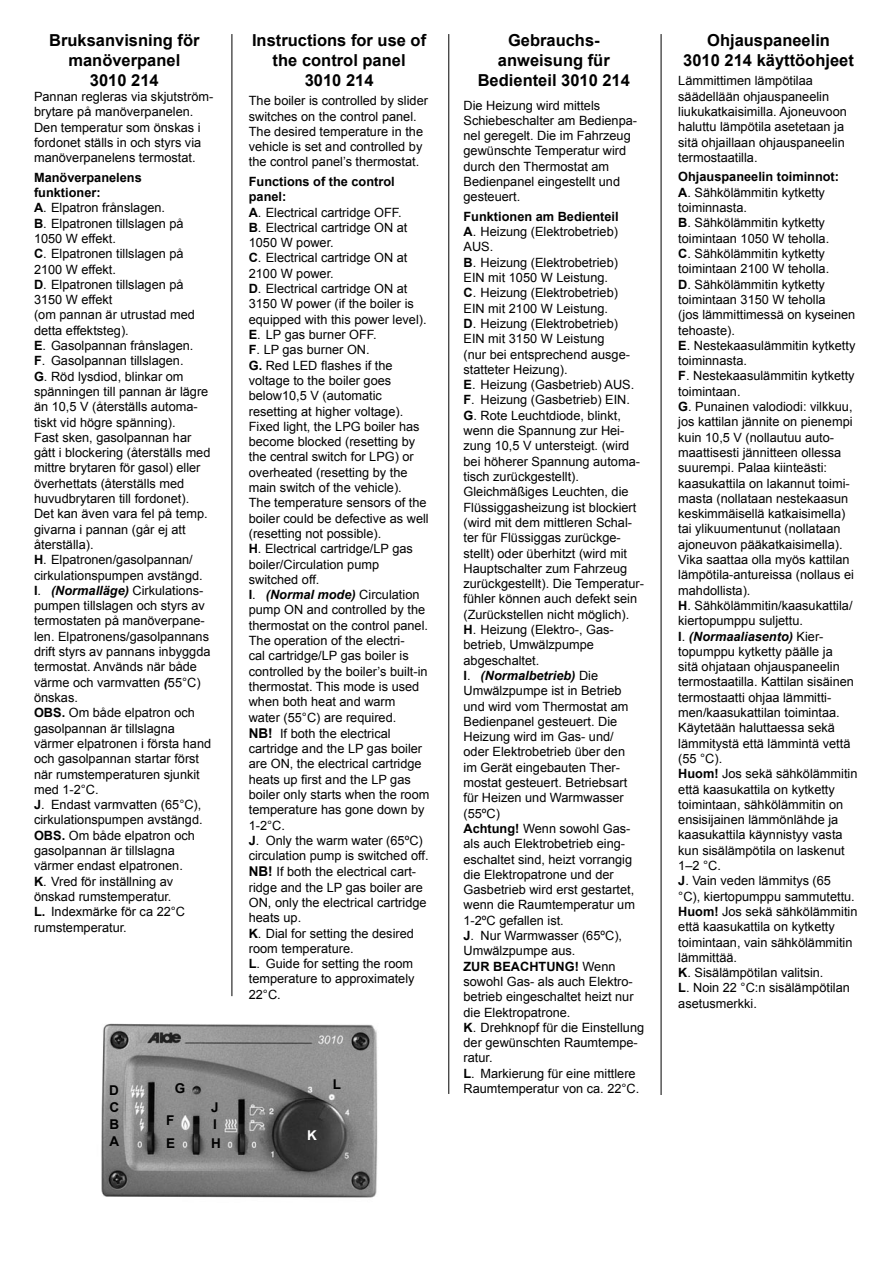
<style>
.page{position:relative;width:893px;height:1263px;background:#fff}
.page>*{position:absolute;margin:0;border:0;box-sizing:border-box;transform-origin:0 0}
.t1{font:700 16.5px/19.8px "Arial";color:#000;text-align:center}
.t2{font:700 13.5px/16.8px "Arial";color:#000}
.t3{font:700 13.5px "Arial";color:#fff}
.t4{font:12.75px/15.3px "Arial";color:#000}
.s1{font-weight:700}
.s2{font-weight:700;font-style:italic}
.s3{font-weight:700;font-size:13.5px}
</style>
<div class="page">
<hr style="left:232px;top:34px;width:1px;height:962px;background:#000">
<hr style="left:449px;top:34px;width:1px;height:1060px;background:#000">
<hr style="left:661px;top:34px;width:1px;height:1061px;background:#000">
<img style="left:101px;top:1023px;width:277px;height:175px">
<p class="t1" style="left:49px;top:31px;width:152px">Bruksanvisning för manöver-panel<br>3010 214</p>
<p class="t4" style="left:34px;top:89px;width:181px">Pannan regleras via skjutström&shy;brytare på manöverpanelen.<br>Den temperatur som önskas i fordonet ställs in och styrs via manöver-panelens termostat.</p>
<p class="t4" style="left:34px;top:170px;width:179px"><span class="s1">Manöverpanelens funktioner:<br>A</span>. Elpatron frånslagen.<br><span class="s1">B</span>. Elpatronen tillslagen på<br>1050 W effekt.<br><span class="s1">C</span>. Elpatronen tillslagen på<br>2100 W effekt.<br><span class="s1">D</span>. Elpatronen tillslagen på<br>3150 W effekt<br>(om pannan är utrustad med detta effektsteg).<br><span class="s1">E</span>. Gasolpannan frånslagen.<br><span class="s1">F</span>. Gasolpannan tillslagen.<br><span class="s1">G</span>. Röd lysdiod, blinkar om spänningen till pannan är lägre än 10,5 V (återställs automa&shy;tiskt vid högre spänning).<br>Fast sken, gasolpannan har gått i blockering (återställs med mittre brytaren för gasol) eller överhettats (återställs med huvudbrytaren till fordonet).<br>Det kan även vara fel på temp. givarna i pannan (går ej att återställa).<br><span class="s1">H</span>. Elpatronen/gasolpannan/ cirkulationspumpen avstängd.<br><span class="s1">I</span>. <span class="s2">(Normalläge)</span> Cirkulations&shy;pumpen tillslagen och styrs av termostaten på manöverpane&shy;len. Elpatronens/gasolpannans drift styrs av pannans inbyggda termostat. Används när både värme och varmvatten <span class="s2">(</span>55°C) önskas.<br><span class="s1">OBS.</span> Om både elpatron och gasolpannan är tillslagna värmer elpatronen i första hand och gasolpannan startar först när rumstemperaturen sjunkit med 1-2°C.<br><span class="s1">J</span>. Endast varmvatten (65°C), cirkulationspumpen avstängd.<br><span class="s1">OBS.</span> Om både elpatron och gasolpannan är tillslagna värmer endast elpatronen.<br><span class="s1">K</span>. Vred för inställning av önskad rumstemperatur.<br><span class="s1">L.</span> Indexmärke för ca 22°C rumstemperatur.</p>
<p class="t1" style="left:252px;top:31px;width:176px">Instructions for use of the control panel<br>3010 214</p>
<p class="t4" style="left:249px;top:93px;width:181px">The boiler is controlled by slider switches on the control panel.<br>The desired temperature in the vehicle is set and controlled by the control panel’s thermostat.</p>
<p class="t4" style="left:249px;top:174px;width:182px"><span class="s1">Functions of the control panel:<br>A</span>. Electrical cartridge OFF.<br><span class="s1">B</span>. Electrical cartridge ON at<br>1050 W power.<br><span class="s1">C</span>. Electrical cartridge ON at<br>2100 W power.<br><span class="s1">D</span>. Electrical cartridge ON at<br>3150 W power (if the boiler is equipped with this power level).<br><span class="s1">E</span>. LP gas burner OFF.<br><span class="s1">F</span>. LP gas burner ON.<br><span class="s1">G.</span> Red LED flashes if the voltage to the boiler goes below10,5 V (automatic resetting at higher voltage).<br>Fixed light, the LPG boiler has become blocked (resetting by the central switch for LPG) or overheated (resetting by the main switch of the vehicle).<br>The temperature sensors of the boiler could be defective as well (resetting not possible).<br><span class="s1">H</span>. Electrical cartridge/LP gas boiler/Circulation pump switched off.<br><span class="s1">I</span>. <span class="s2">(Normal mode)</span> Circulation pump ON and controlled by the thermostat on the control panel.<br>The operation of the electri-<br>cal cartridge/LP gas boiler is controlled by the boiler’s built-in thermostat. This mode is used when both heat and warm water (55°C) are required.<br><span class="s3">NB!</span> If both the electrical cartridge and the LP gas boiler are ON, the electrical cartridge heats up first and the LP gas boiler only starts when the room temperature has gone down by<br>1-2°C.<br><span class="s1">J</span>. Only the warm water (65ºC) circulation pump is switched off.<br><span class="s3">NB!</span> If both the electrical cart&shy;ridge and the LP gas boiler are<br>ON, only the electrical cartridge heats up.<br><span class="s1">K</span>. Dial for setting the desired room temperature.<br><span class="s1">L</span>. Guide for setting the room temperature to approximately<br>22°C.</p>
<p class="t2" style="left:109px;top:1082px;width:11px">D</p>
<p class="t2" style="left:175px;top:1080px;width:12px">G</p>
<p class="t2" style="left:333px;top:1076px;width:10px">L</p>
<p class="t2" style="left:109px;top:1099px;width:11px">C<br>B</p>
<p class="t2" style="left:109px;top:1133px;width:11px">A</p>
<p class="t2" style="left:166px;top:1112px;width:10px">F</p>
<p class="t2" style="left:166px;top:1135px;width:11px">E</p>
<p class="t2" style="left:211px;top:1099px;width:9px">J</p>
<p class="t2" style="left:211px;top:1136px;width:11px">H</p>
<p class="t2" style="left:213px;top:1116px;width:5px">I</p>
<p class="t3" style="left:307px;top:1126px;width:11px">K</p>
<p class="t1" style="left:478px;top:31px;width:154px">Gebrauchs&shy;anweisung für<br>Bedienteil 3010 214</p>
<p class="t4" style="left:464px;top:97px;width:175px">Die Heizung wird mittels<br>Schiebeschalter am Bedienpa&shy;nel geregelt. Die im Fahrzeug gewünschte Temperatur wird durch den Thermostat am<br>Bedienpanel eingestellt und gesteuert.</p>
<p class="t4" style="left:464px;top:209px;width:182px"><span class="s1">Funktionen am Bedienteil<br>A</span>. Heizung (Elektrobetrieb)<br>AUS.<br><span class="s1">B</span>. Heizung (Elektrobetrieb)<br>EIN mit 1050 W Leistung.<br><span class="s1">C</span>. Heizung (Elektrobetrieb)<br>EIN mit 2100 W Leistung.<br><span class="s1">D</span>. Heizung (Elektrobetrieb)<br>EIN mit 3150 W Leistung<br>(nur bei entsprechend ausge&shy;statteter Heizung).<br><span class="s1">E</span>. Heizung (Gasbetrieb) AUS.<br><span class="s1">F</span>. Heizung (Gasbetrieb) EIN.<br><span class="s1">G</span>. Rote Leuchtdiode, blinkt, wenn die Spannung zur Hei&shy;zung 10,5 V untersteigt. (wird bei höherer Spannung automa&shy;tisch zurückgestellt).<br>Gleichmäßiges Leuchten, die<br>Flüssiggasheizung ist blockiert (wird mit dem mittleren Schal&shy;ter für Flüssiggas zurückge&shy;stellt) oder überhitzt (wird mit<br>Hauptschalter zum Fahrzeug zurückgestellt). Die Temperatur&shy;fühler können auch defekt sein (Zurückstellen nicht möglich).<br><span class="s1">H</span>. Heizung (Elektro-, Gas&shy;betrieb, Umwälzpumpe abgeschaltet.<br><span class="s1">I</span>. <span class="s2">(Normalbetrieb)</span> Die<br>Umwälzpumpe ist in Betrieb und wird vom Thermostat am<br>Bedienpanel gesteuert. Die<br>Heizung wird im Gas- und/<br>oder Elektrobetrieb über den<br>im Gerät eingebauten Ther&shy;mostat gesteuert. Betriebsart für Heizen und Warmwasser (55ºC)<br><span class="s1">Achtung!</span> Wenn sowohl Gas&shy;als auch Elektrobetrieb eing&shy;eschaltet sind, heizt vorrangig die Elektropatrone und der<br>Gasbetrieb wird erst gestartet, wenn die Raumtemperatur um<br>1-2ºC gefallen ist.<br><span class="s1">J</span>. Nur Warmwasser (65ºC),<br>Umwälzpumpe aus.<br><span class="s1">ZUR BEACHTUNG!</span> Wenn sowohl Gas- als auch Elektro&shy;betrieb eingeschaltet heizt nur die Elektropatrone.<br><span class="s1">K</span>. Drehknopf für die Einstellung der gewünschten Raumtempe&shy;ratur.<br><span class="s1">L</span>. Markierung für eine mittlere<br>Raumtemperatur von ca. 22°C.</p>
<p class="t1" style="left:683px;top:31px;width:172px">Ohjauspaneelin<br>3010 214 käyttöohjeet</p>
<p class="t4" style="left:678px;top:73px;width:170px">Lämmittimen lämpötilaa säädellään ohjauspaneelin liukukatkaisimilla. Ajoneuvoon haluttu lämpötila asetetaan ja sitä ohjaillaan ohjauspaneelin termostaatilla.</p>
<p class="t4" style="left:678px;top:169px;width:181px"><span class="s1">Ohjauspaneelin toiminnot:<br>A</span>. Sähkölämmitin kytketty toiminnasta.<br><span class="s1">B</span>. Sähkölämmitin kytketty toimintaan 1050 W teholla.<br><span class="s1">C</span>. Sähkölämmitin kytketty toimintaan 2100 W teholla.<br><span class="s1">D</span>. Sähkölämmitin kytketty toimintaan 3150 W teholla<br>(jos lämmittimessä on kyseinen tehoaste).<br><span class="s1">E</span>. Nestekaasulämmitin kytketty toiminnasta.<br><span class="s1">F</span>. Nestekaasulämmitin kytketty toimintaan.<br><span class="s1">G</span>. Punainen valodiodi: vilkkuu, jos kattilan jännite on pienempi kuin 10,5 V (nollautuu auto&shy;maattisesti jännitteen ollessa suurempi. Palaa kiinteästi: kaasukattila on lakannut toimi&shy;masta (nollataan nestekaasun keskimmäisellä katkaisimella) tai ylikuumentunut (nollataan ajoneuvon pääkatkaisimella).<br>Vika saattaa olla myös kattilan lämpötila-antureissa (nollaus ei mahdollista).<br><span class="s1">H</span>. Sähkölämmitin/kaasukattila/ kiertopumppu suljettu.<br><span class="s1">I</span>. <span class="s2">(Normaaliasento)</span> Kier&shy;topumppu kytketty päälle ja<br>sitä ohjataan ohjauspaneelin termostaatilla. Kattilan sisäinen termostaatti ohjaa lämmitti&shy;men/kaasukattilan toimintaa.<br>Käytetään haluttaessa sekä lämmitystä että lämmintä vettä (55 °C).<br><span class="s1">Huom!</span> Jos sekä sähkölämmitin että kaasukattila on kytketty toimintaan, sähkölämmitin on ensisijainen lämmönlähde ja kaasukattila käynnistyy vasta kun sisälämpötila on laskenut<br>1–2 °C.<br><span class="s1">J</span>. Vain veden lämmitys (65<br>°C), kiertopumppu sammutettu.<br><span class="s1">Huom!</span> Jos sekä sähkölämmitin että kaasukattila on kytketty toimintaan, vain sähkölämmitin lämmittää.<br><span class="s1">K</span>. Sisälämpötilan valitsin.<br><span class="s1">L</span>. Noin 22 °C:n sisälämpötilan asetusmerkki.</p>
</div>
